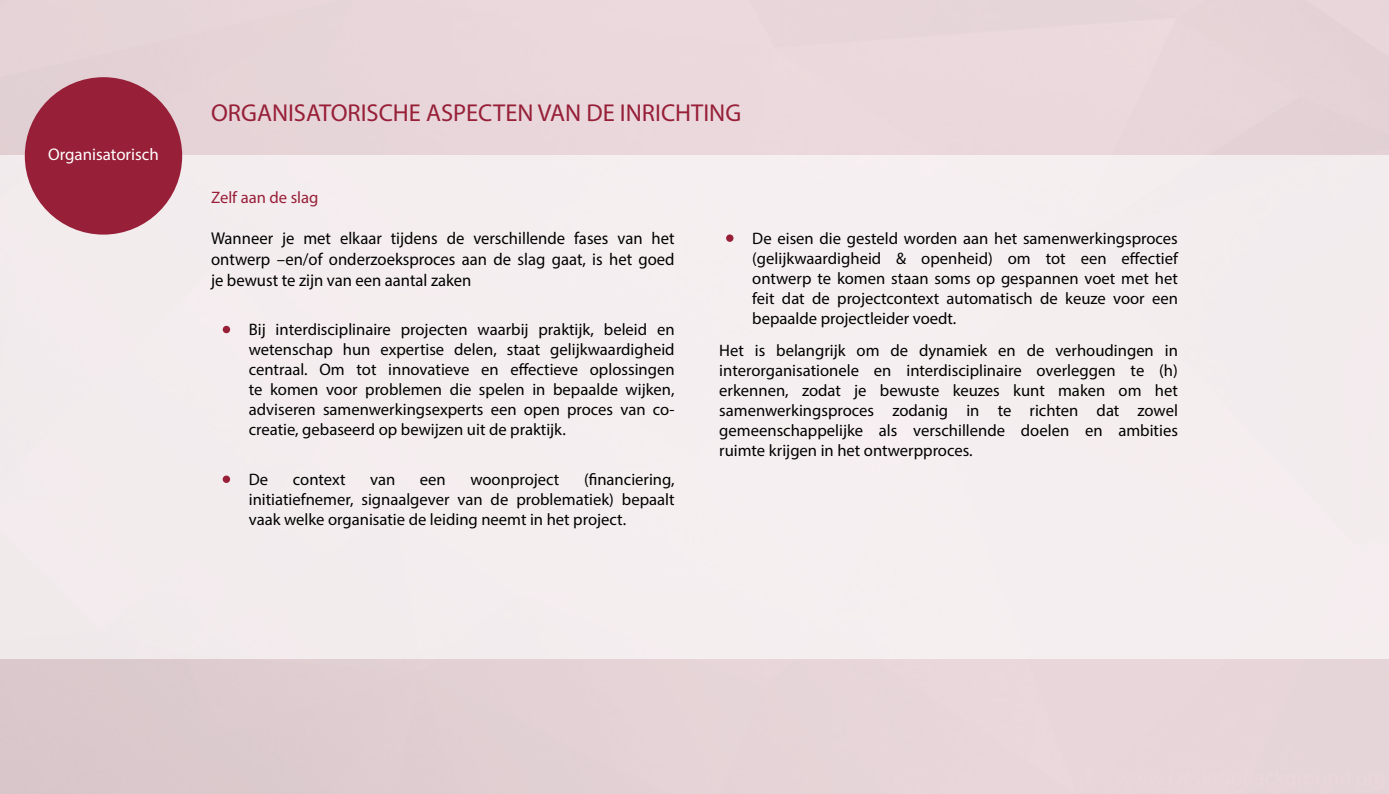
<style>
.page{position:relative;width:1389px;height:794px;background:#e6d5d8}
.page>*{position:absolute;margin:0;border:0;box-sizing:border-box;transform-origin:0 0}
.t1{font:24.5px "Myriad Pro";color:#971f38}
.t2{font:17.15px/20.7px "Myriad Pro";color:#000;text-align:justify}
.t3{font:16.97px "Myriad Pro";color:#fff}
.t4{font:16.62px/19.9px "Myriad Pro";color:#000;text-align:justify}
.t5{font:16.62px "Myriad Pro";color:#971f38}
</style>
<div class="page">
<div style="left:0;top:155px;width:1389px;height:504px;background:#f5eeef"></div>
<div style="left:25px;top:77px;width:157px;height:158px;background:#971f38;border-radius:50%"></div>
<div style="left:223px;top:326px;width:7px;height:7px;background:#971f38;border-radius:50%"></div>
<div style="left:223px;top:475px;width:7px;height:8px;background:#971f38;border-radius:50%"></div>
<div style="left:726px;top:234px;width:8px;height:8px;background:#971f38;border-radius:50%"></div>
<p class="t3" style="left:48px;top:144px;width:112px">Organisatorisch</p>
<h1 class="t1" style="left:211px;top:98px;width:532px">ORGANISATORISCHE ASPECTEN VAN DE INRICHTING</h1>
<p class="t5" style="left:211px;top:187px;width:109px">Zelf aan de slag</p>
<p class="t2" style="left:211px;top:228px;width:465px">Wanneer je met elkaar tijdens de verschillende fases van het ontwerp –en/of onderzoeksproces aan de slag gaat, is het goed je bewust te zijn van een aantal zaken</p>
<p class="t4" style="left:249px;top:319px;width:427px">Bij interdisciplinaire projecten waarbij praktijk, beleid en wetenschap hun expertise delen, staat gelijkwaardigheid centraal. Om tot innovatieve en effectieve oplossingen te komen voor problemen die spelen in bepaalde wijken, adviseren samenwerkingsexperts een open proces van co&shy;creatie, gebaseerd op bewijzen uit de praktijk.</p>
<p class="t4" style="left:249px;top:469px;width:427px;text-indent:335px">(financiering, initiatiefnemer, signaalgever van de problematiek) bepaalt vaak welke organisatie de leiding neemt in het project.</p>
<p class="t4" style="left:249px;top:469px;width:21px">De</p>
<p class="t4" style="left:293px;top:469px;width:54px">context</p>
<p class="t4" style="left:370px;top:469px;width:27px">van</p>
<p class="t4" style="left:420px;top:469px;width:27px">een</p>
<p class="t4" style="left:470px;top:469px;width:90px">woonproject</p>
<p class="t4" style="left:752px;top:228px;width:427px">De eisen die gesteld worden aan het samenwerkingsproces (gelijkwaardigheid &amp; openheid) om tot een effectief ontwerp te komen staan soms op gespannen voet met het feit dat de projectcontext automatisch de keuze voor een bepaalde projectleider voedt.</p>
<p class="t4" style="left:719px;top:340px;width:460px">Het is belangrijk om de dynamiek en de verhoudingen in interorganisationele en interdisciplinaire overleggen te (h) erkennen, zodat je bewuste keuzes kunt maken om het samenwerkingsproces zodanig in te richten dat zowel gemeenschappelijke als verschillende doelen en ambities ruimte krijgen in het ontwerpproces.</p>
</div>
